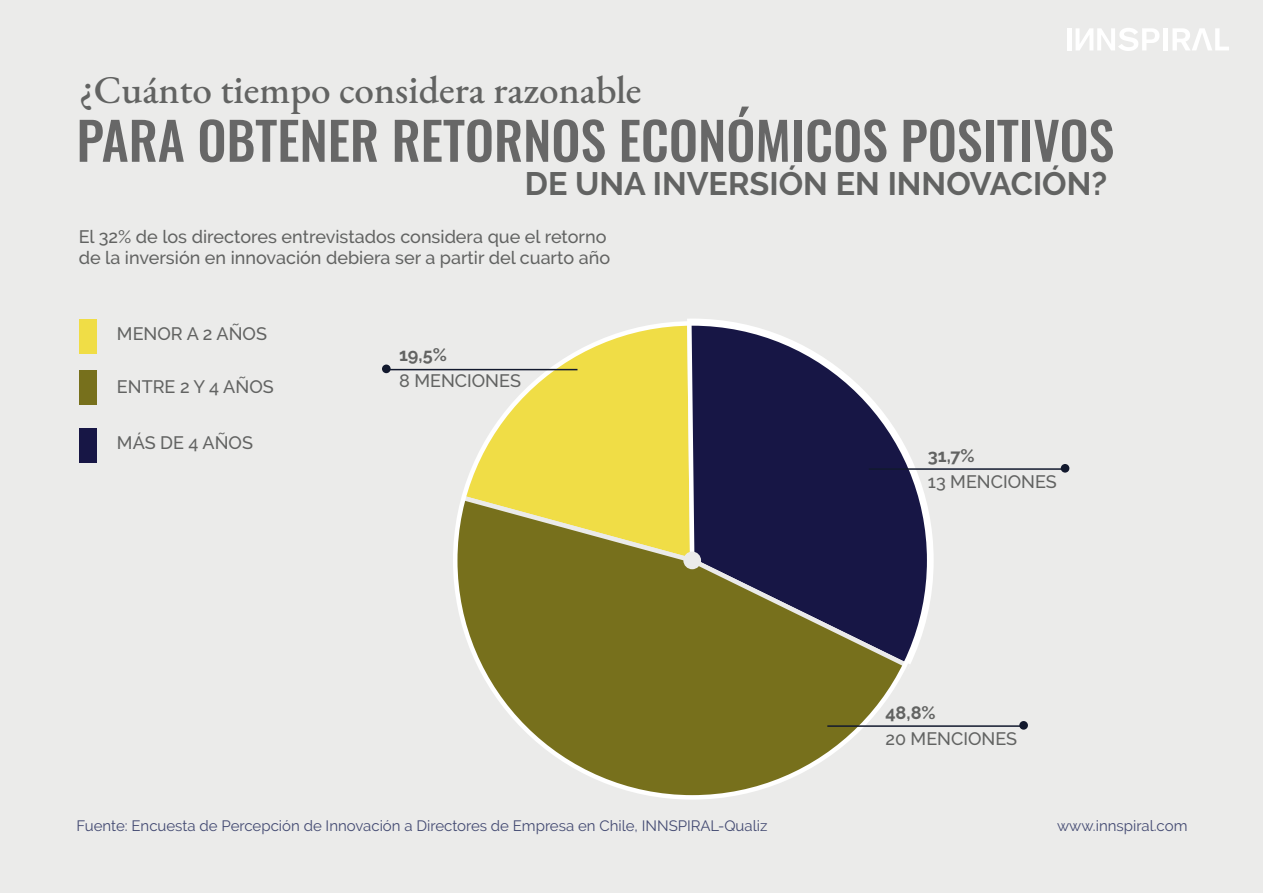
<style>
.page{position:relative;width:1263px;height:893px;background:#ebebea}
.page>*{position:absolute;margin:0;border:0;box-sizing:border-box;transform-origin:0 0}
.t1{font:500 51.75px "Oswald";color:#676767}
.t2{font:500 39.15px "EB Garamond";color:#626362}
.t3{font:700 32.4px "Raleway";color:#626362}
.t4{font:500 18px/21px "Raleway";color:#626362}
.t5{font:700 18px "Raleway";color:#626362}
.t6{font:15px "Raleway";color:#434a72}
</style>
<div class="page">
<div style="left:79px;top:370px;width:17px;height:35px;background:#77701c"></div>
<div style="left:79px;top:319px;width:17px;height:34px;background:#f0dd46"></div>
<div style="left:79px;top:428px;width:17px;height:35px;background:#171645"></div>
<div style="left:1067px;top:28px;width:5px;height:22px;background:#fff"></div>
<svg style="left:1076px;top:28px;width:83px;height:23px"></svg>
<hr style="left:1163px;top:28px;width:4px;height:22px;background:#fff">
<svg style="left:1173px;top:28px;width:56px;height:22px"></svg>
<svg style="left:456px;top:326px;width:229px;height:166px"></svg>
<svg style="left:685px;top:319px;width:249px;height:338px"></svg>
<svg style="left:458px;top:492px;width:455px;height:303px;background:#7f7a49"></svg>
<div style="left:683px;top:552px;width:18px;height:17px;background:#ebebea;border-radius:50%"></div>
<hr style="left:386px;top:369px;width:191px;height:1px;background:#12192e">
<div style="left:382px;top:365px;width:9px;height:8px;background:#12192e;border-radius:50%"></div>
<hr style="left:869px;top:468px;width:196px;height:2px;background:#12192e">
<hr style="left:827px;top:725px;width:197px;height:2px;background:#12192e">
<div style="left:1061px;top:464px;width:8px;height:9px;background:#12192e;border-radius:50%"></div>
<div style="left:1019px;top:721px;width:9px;height:9px;background:#12192e;border-radius:50%"></div>
<p class="t2" style="left:79px;top:63px;width:564px">¿Cuánto tiempo considera razonable</p>
<p class="t1" style="left:77px;top:114px;width:1039px">PARA OBTENER RETORNOS ECONÓMICOS POSITIVOS</p>
<p class="t3" style="left:525px;top:165px;width:584px">DE UNA INVERSIÓN EN INNOVACIÓN?</p>
<p class="t4" style="left:79px;top:226px;width:533px">El 32% de los directores entrevistados considera que el retorno de la inversión en innovación debiera ser a partir del cuarto año</p>
<p class="t4" style="left:117px;top:323px;width:152px">MENOR A 2 AÑOS</p>
<p class="t4" style="left:117px;top:376px;width:158px">ENTRE 2 Y 4 AÑOS</p>
<p class="t4" style="left:117px;top:432px;width:138px">MÁS DE 4 AÑOS</p>
<p class="t5" style="left:399px;top:345px;width:49px">19,5%</p>
<p class="t4" style="left:399px;top:370px;width:123px">8 MENCIONES</p>
<p class="t6" style="left:77px;top:816px;width:692px">Fuente: Encuesta de Percepción de Innovación a Directores de Empresa en Chile, INNSPIRAL-Qualiz</p>
<p class="t5" style="left:928px;top:446px;width:48px">31,7%</p>
<p class="t4" style="left:928px;top:471px;width:130px">13 MENCIONES</p>
<p class="t5" style="left:885px;top:703px;width:52px">48,8%</p>
<p class="t4" style="left:885px;top:728px;width:133px">20 MENCIONES</p>
<p class="t6" style="left:1057px;top:816px;width:132px">www.innspiral.com</p>
</div>
